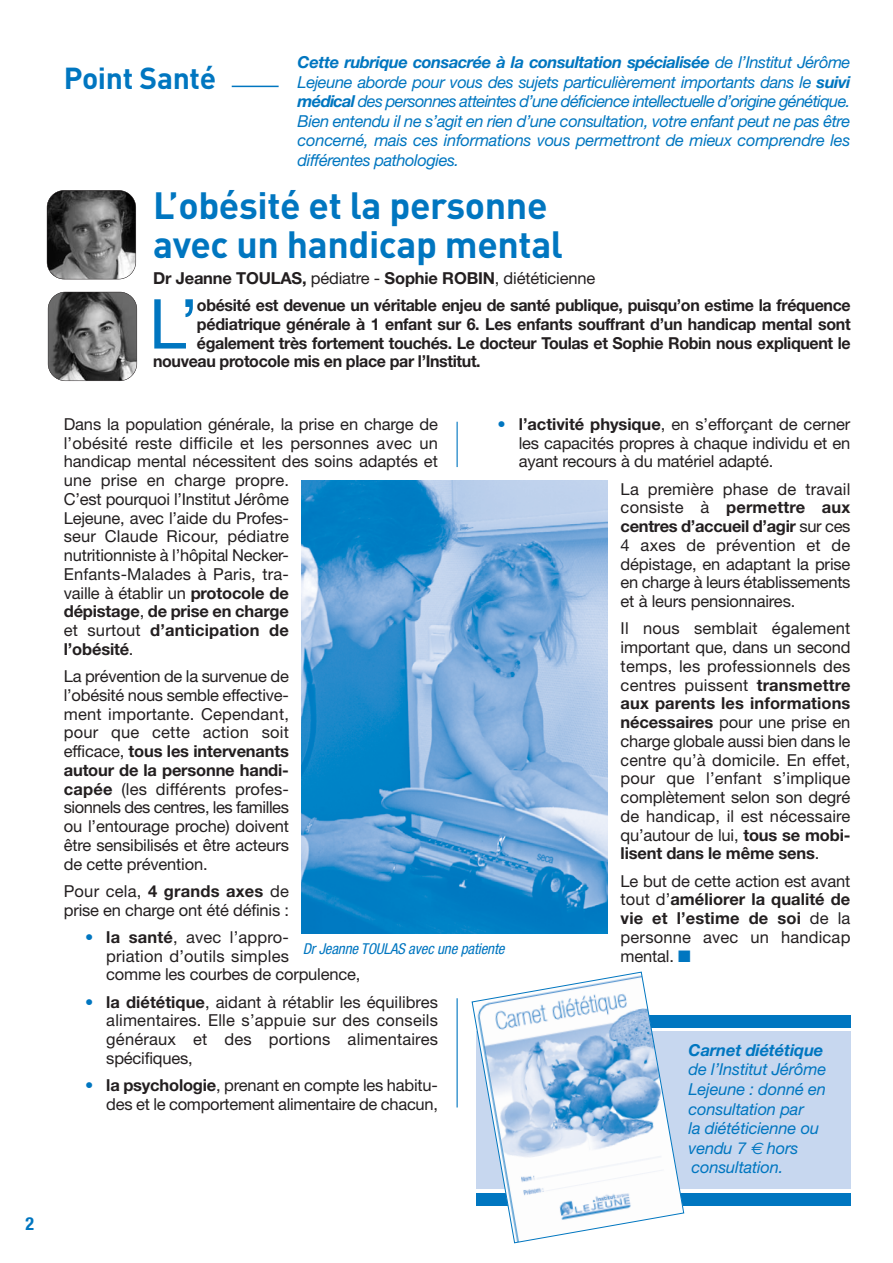
<style>
.page{position:relative;width:893px;height:1263px;background:#fff}
.page>*{position:absolute;margin:0;border:0;box-sizing:border-box;transform-origin:0 0}
.t1{font:69px "Helvetica Neue";color:#0076c0}
.t2{font:700 37.5px/39px "DIN";letter-spacing:-.01em;color:#0076c0}
.t3{font:700 30px "DIN";letter-spacing:-.01em;color:#0076c0}
.t4{font:700 condensed 18px "Helvetica Neue";color:#0076c0}
.t5{font:16.5px/18.8px "Helvetica Neue";letter-spacing:-.01em;color:#231f20;text-align:justify}
.t6{font:italic 16.5px/19.5px "Helvetica Neue";letter-spacing:-.01em;color:#0076c0;text-align:justify}
.t7{font:700 16.5px "Helvetica Neue";letter-spacing:-.02em;color:#231f20}
.t8{font:16.5px/18.8px "Helvetica Neue";letter-spacing:.01em;color:#231f20}
.t9{font:italic 700 16.5px "Helvetica Neue";letter-spacing:-.01em;color:#0076c0}
.t10{font:italic condensed 15px "Helvetica Neue";letter-spacing:-.01em;color:#0076c0}
.s1{font-weight:700}
.s2{font-weight:400}
.s3{color:#0076c0}
.s4{font-family:"Euro Sans"}
</style>
<div class="page">
<hr style="left:457px;top:998px;width:1px;height:109px;background:#0076c0">
<hr style="left:457px;top:422px;width:1px;height:45px;background:#0076c0">
<hr style="left:232px;top:86px;width:47px;height:1px;background:#0076c0">
<img style="left:47px;top:190px;width:89px;height:89px;border-radius:17px">
<div style="left:47px;top:190px;width:89px;height:89px;border:1px solid #231f20;border-radius:18px"></div>
<img style="left:48px;top:292px;width:89px;height:89px;border-radius:17px">
<div style="left:48px;top:292px;width:89px;height:89px;border:1px solid #231f20;border-radius:18px"></div>
<img style="left:302px;top:481px;width:305px;height:452px">
<div style="left:476px;top:1015px;width:374px;height:12px;background:#0076c0"></div>
<div style="left:476px;top:1032px;width:374px;height:157px;background:#c7d7ef"></div>
<div style="left:476px;top:1193px;width:374px;height:13px;background:#0076c0"></div>
<svg style="left:471px;top:971px;width:213px;height:272px"></svg>
<p class="t4" style="left:25px;top:1217px;width:10px">2</p>
<h3 class="t3" style="left:64px;top:68px;width:154px">Point Santé</h3>
<p class="t6" style="left:298px;top:54px;width:554px"><span class="s1">Cette rubrique consacrée à la consultation spécialisée</span> de l’Institut Jérôme Lejeune aborde pour vous des sujets particulièrement importants dans le <span class="s1">suivi médical</span> des personnes atteintes d’une déficience intellectuelle d’origine génétique.<br>Bien entendu il ne s’agit en rien d’une consultation, votre enfant peut ne pas être concerné, mais ces informations vous permettront de mieux comprendre les différentes pathologies.</p>
<h2 class="t2" style="left:153px;top:189px;width:412px">L’obésité et la personne avec un handicap mental</h2>
<p class="t7" style="left:153px;top:272px;width:444px">Dr Jeanne TOULAS, <span class="s2">pédiatre -</span> Sophie ROBIN<span class="s2">, diététicienne</span></p>
<h1 class="t1" style="left:149px;top:299px;width:51px">L’</h1>
<p class="t7" style="left:197px;top:299px;width:655px">obésité est devenue un véritable enjeu de santé publique, puisqu’on estime la fréquence</p>
<p class="t7" style="left:197px;top:318px;width:655px">pédiatrique générale à 1 enfant sur 6. Les enfants souffrant d’un handicap mental sont</p>
<p class="t7" style="left:197px;top:337px;width:655px">également très fortement touchés. Le docteur Toulas et Sophie Robin nous expliquent le</p>
<p class="t7" style="left:153px;top:355px;width:329px">nouveau protocole mis en place par l’Institut.</p>
<p class="t5" style="left:64px;top:416px;width:376px;text-align:left">Dans la population générale, la prise en charge de l’obésité reste difficile et les personnes avec un handicap mental nécessitent des soins adaptés et une prise en charge propre.<br>C’est pourquoi l’Institut Jérôme<br>Lejeune, avec l’aide du Profes-<br>seur Claude Ricour, pédiatre<br>nutritionniste à l’hôpital Necker-<br>Enfants-Malades à Paris, tra-<br>vaille à établir un <span class="s1">protocole de<br>dépistage</span>, <span class="s1">de prise en charge<br></span>et surtout <span class="s1">d’anticipation de<br>l’obésité</span>.</p>
<p class="t5" style="left:64px;top:668px;width:227px">La prévention de la survenue de l’obésité nous semble effective&shy;ment importante. Cependant, pour que cette action soit efficace, <span class="s1">tous les intervenants autour de la personne handi&shy;capée</span> (les différents profes&shy;sionnels des centres, les familles ou l’entourage proche) doivent être sensibilisés et être acteurs de cette prévention.</p>
<p class="t5" style="left:64px;top:883px;width:227px">Pour cela, <span class="s1">4 grands axes</span> de prise en charge ont été définis :</p>
<p class="t8" style="left:106px;top:929px;width:256px;text-indent:-21px"><span class="s3">•</span> <span class="s1">la santé</span>, avec l’appro-<br>priation d’outils simples<br>comme les courbes de corpulence,</p>
<p class="t5" style="left:106px;top:994px;width:333px;text-indent:-21px"><span class="s3">•</span> <span class="s1">la diététique</span>, aidant à rétablir les équilibres alimentaires. Elle s’appuie sur des conseils généraux et des portions alimentaires spécifiques,</p>
<p class="t5" style="left:85px;top:1077px;width:354px;text-align:right"><span class="s3">•</span> <span class="s1">la psychologie</span>, prenant en compte les habitu&shy;des et le comportement alimentaire de chacun,</p>
<p class="t5" style="left:519px;top:416px;width:333px;text-indent:-21px"><span class="s3">•</span> <span class="s1">l’activité physique</span>, en s’efforçant de cerner les capacités propres à chaque individu et en ayant recours à du matériel adapté.</p>
<p class="t5" style="left:621px;top:481px;width:231px">La première phase de travail consiste à <span class="s1">permettre aux centres d’accueil d’agir</span> sur ces 4 axes de prévention et de dépistage, en adaptant la prise en charge à leurs établissements et à leurs pensionnaires.</p>
<p class="t5" style="left:621px;top:621px;width:231px">Il nous semblait également important que, dans un second temps, les professionnels des centres puissent <span class="s1">transmettre aux parents les informations nécessaires</span> pour une prise en charge globale aussi bien dans le centre qu’à domicile. En effet, pour que l’enfant s’implique complètement selon son degré de handicap, il est nécessaire qu’autour de lui, <span class="s1">tous se mobi&shy;lisent dans le même sens</span>.</p>
<p class="t5" style="left:621px;top:873px;width:231px">Le but de cette action est avant tout d’<span class="s1">améliorer la qualité de vie et l’estime de soi</span> de la personne avec un handicap mental. <span class="s3">■</span></p>
<p class="t10" style="left:303px;top:943px;width:206px">DrJeanne TOULAS avec une patiente</p>
<p class="t9" style="left:689px;top:1044px;width:136px">Carnet diététique</p>
<p class="t6" style="left:689px;top:1061px;width:139px;text-align:left">de l’Institut Jérôme<br>Lejeune : donné en consultation par<br>la diététicienne ou vendu 7 <span class="s4">€</span> hors consultation.</p>
</div>
